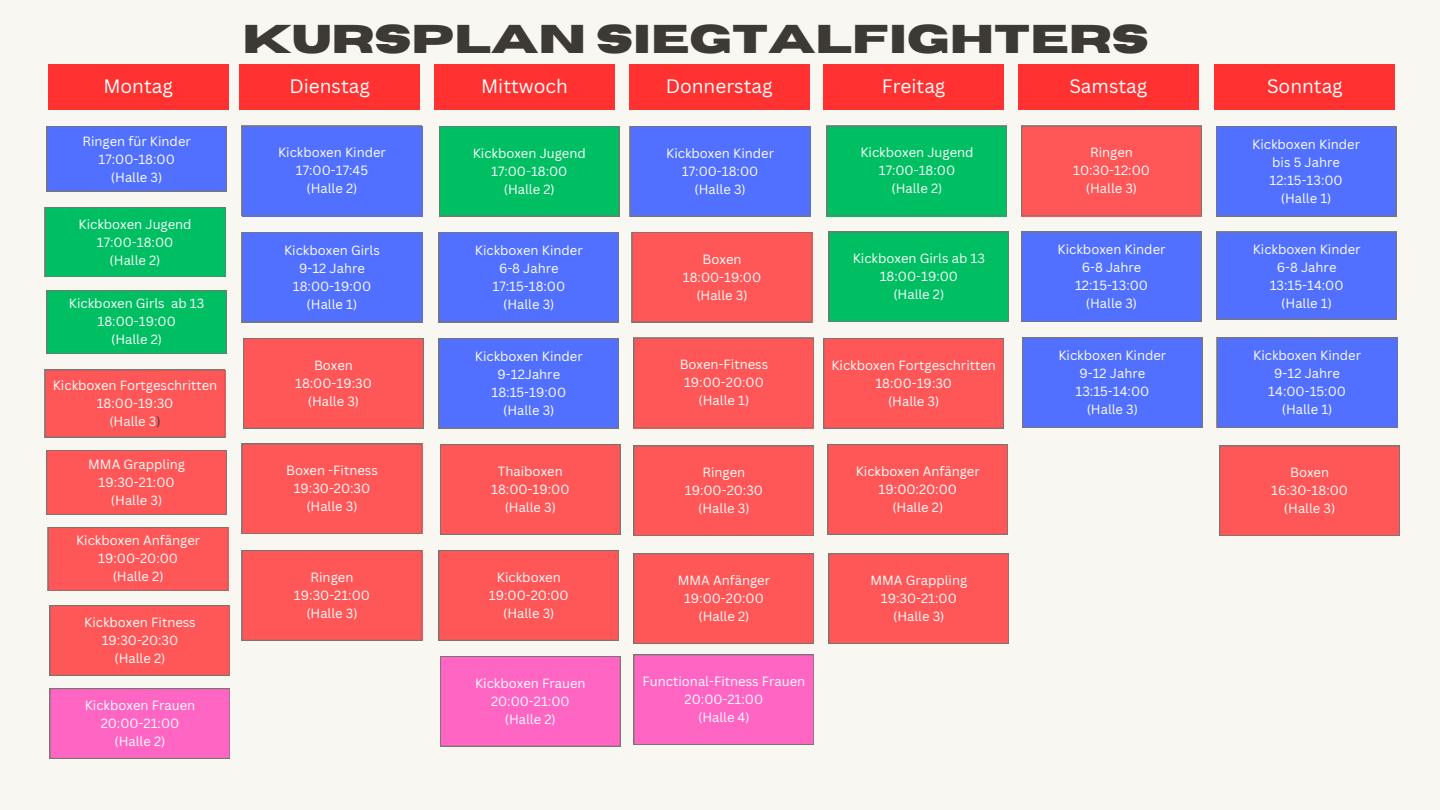
<style>
.page{position:relative;width:1440px;height:810px;background:#f8f7f2}
.page>*{position:absolute;margin:0;border:0;box-sizing:border-box;transform-origin:0 0}
.t1{font:700 40px "Horizon";color:#3d3935}
.t2{font:19px "Canva Sans";color:#fff}
.t3{font:13px/18px "Canva Sans";color:#fff;text-align:center}
.s1{color:#3d3935}
</style>
<div class="page">
<div style="left:48px;top:64px;width:180px;height:46px;background:#ff3131"></div>
<div style="left:240px;top:64px;width:180px;height:46px;background:#ff3131"></div>
<div style="left:434px;top:64px;width:181px;height:46px;background:#ff3131"></div>
<div style="left:629px;top:64px;width:180px;height:46px;background:#ff3131"></div>
<div style="left:824px;top:64px;width:180px;height:46px;background:#ff3131"></div>
<div style="left:1018px;top:64px;width:181px;height:46px;background:#ff3131"></div>
<div style="left:1215px;top:64px;width:180px;height:46px;background:#ff3131"></div>
<div style="left:46px;top:126px;width:180px;height:65px;background:#5170ff"></div>
<div style="left:439px;top:126px;width:180px;height:90px;background:#00bf63"></div>
<div style="left:630px;top:126px;width:180px;height:90px;background:#5170ff"></div>
<div style="left:1216px;top:126px;width:180px;height:90px;background:#5170ff"></div>
<div style="left:1021px;top:126px;width:180px;height:90px;background:#ff5757"></div>
<div style="left:440px;top:444px;width:180px;height:90px;background:#ff5757"></div>
<div style="left:242px;top:232px;width:180px;height:90px;background:#5170ff"></div>
<div style="left:45px;top:370px;width:180px;height:67px;background:#ff5757"></div>
<div style="left:48px;top:527px;width:180px;height:64px;background:#ff5757"></div>
<div style="left:440px;top:656px;width:180px;height:90px;background:#ff66c4"></div>
<div style="left:243px;top:338px;width:180px;height:90px;background:#ff5757"></div>
<div style="left:45px;top:207px;width:180px;height:70px;background:#00bf63"></div>
<div style="left:46px;top:290px;width:180px;height:64px;background:#00bf63"></div>
<svg style="left:50px;top:605px;width:180px;height:71px;background:#f95858"></svg>
<svg style="left:50px;top:688px;width:180px;height:71px;background:#f966c0"></svg>
<div style="left:242px;top:126px;width:180px;height:90px;background:#5170ff"></div>
<div style="left:242px;top:550px;width:180px;height:90px;background:#ff5757"></div>
<div style="left:242px;top:444px;width:180px;height:90px;background:#ff5757"></div>
<div style="left:439px;top:232px;width:180px;height:90px;background:#5170ff"></div>
<div style="left:439px;top:338px;width:180px;height:90px;background:#5170ff"></div>
<div style="left:439px;top:550px;width:180px;height:90px;background:#ff5757"></div>
<div style="left:632px;top:232px;width:180px;height:90px;background:#ff5757"></div>
<div style="left:634px;top:338px;width:180px;height:90px;background:#ff5757"></div>
<div style="left:634px;top:446px;width:180px;height:90px;background:#ff5757"></div>
<div style="left:634px;top:554px;width:180px;height:90px;background:#ff5757"></div>
<div style="left:634px;top:655px;width:180px;height:90px;background:#ff66c4"></div>
<div style="left:46px;top:450px;width:180px;height:65px;background:#ff5757"></div>
<div style="left:827px;top:126px;width:180px;height:90px;background:#00bf63"></div>
<div style="left:829px;top:232px;width:180px;height:90px;background:#00bf63"></div>
<div style="left:824px;top:338px;width:180px;height:90px;background:#ff5757"></div>
<div style="left:828px;top:444px;width:180px;height:90px;background:#ff5757"></div>
<div style="left:829px;top:554px;width:180px;height:90px;background:#ff5757"></div>
<div style="left:1021px;top:232px;width:180px;height:90px;background:#5170ff"></div>
<div style="left:1022px;top:338px;width:180px;height:90px;background:#5170ff"></div>
<div style="left:1216px;top:232px;width:180px;height:88px;background:#5170ff"></div>
<div style="left:1217px;top:338px;width:180px;height:90px;background:#5170ff"></div>
<div style="left:1219px;top:446px;width:180px;height:90px;background:#ff5757"></div>
<h2 class="t1" style="left:243px;top:20px;width:908px">KURSPLAN SIEGTALFIGHTERS</h2>
<h1 class="t2" style="left:103px;top:73px;width:71px">Montag</h1>
<h2 class="t2" style="left:289px;top:73px;width:82px">Dienstag</h2>
<h2 class="t2" style="left:481px;top:73px;width:88px">Mittwoch</h2>
<h2 class="t2" style="left:666px;top:73px;width:108px">Donnerstag</h2>
<h2 class="t2" style="left:882px;top:73px;width:65px">Freitag</h2>
<h2 class="t2" style="left:1069px;top:73px;width:79px">Samstag</h2>
<h2 class="t2" style="left:1267px;top:73px;width:77px">Sonntag</h2>
<p class="t3" style="left:82px;top:132px;width:110px">Ringen für Kinder<br>17:00-18:00 (Halle 3)</p>
<p class="t3" style="left:78px;top:215px;width:115px">Kickboxen Jugend<br>17:00-18:00</p>
<p class="t3" style="left:110px;top:251px;width:52px">(Halle 2)</p>
<p class="t3" style="left:69px;top:294px;width:137px">Kickboxen Girls ab 13<br>18:00-19:00<br>(Halle 2)</p>
<p class="t3" style="left:53px;top:376px;width:166px">Kickboxen Fortgeschritten<br>18:00-19:30<br>(Halle 3<span class="s1">)</span></p>
<p class="t3" style="left:88px;top:455px;width:98px">MMA Grappling<br>19:30-21:00 (Halle 3)</p>
<p class="t3" style="left:76px;top:531px;width:126px">Kickboxen Anfänger<br>19:00-20:00<br>(Halle 2)</p>
<p class="t3" style="left:84px;top:613px;width:113px">Kickboxen Fitness<br>19:30-20:30 (Halle 2)</p>
<p class="t3" style="left:85px;top:696px;width:112px">Kickboxen Frauen<br>20:00-21:00 (Halle 2)</p>
<p class="t3" style="left:278px;top:143px;width:109px">Kickboxen Kinder<br>17:00-17:45 (Halle 2)</p>
<p class="t3" style="left:284px;top:240px;width:97px">Kickboxen Girls<br>9-12 Jahre<br>18:00-19:00 (Halle 1)</p>
<p class="t3" style="left:295px;top:356px;width:78px">Boxen<br>18:00-19:30 (Halle 3)</p>
<p class="t3" style="left:286px;top:461px;width:93px">Boxen -Fitness<br>19:30-20:30 (Halle 3)</p>
<p class="t3" style="left:294px;top:568px;width:77px">Ringen<br>19:30-21:00 (Halle 3)</p>
<p class="t3" style="left:473px;top:144px;width:115px">Kickboxen Jugend<br>17:00-18:00 (Halle 2)</p>
<p class="t3" style="left:666px;top:144px;width:109px">Kickboxen Kinder<br>17:00-18:00 (Halle 3)</p>
<p class="t3" style="left:1252px;top:135px;width:109px">Kickboxen Kinder bis 5 Jahre</p>
<p class="t3" style="left:860px;top:143px;width:115px">Kickboxen Jugend<br>17:00-18:00 (Halle 2)</p>
<p class="t3" style="left:1073px;top:143px;width:78px">Ringen<br>10:30-12:00 (Halle 3)</p>
<p class="t3" style="left:1270px;top:171px;width:75px">12:15-13:00</p>
<p class="t3" style="left:1281px;top:189px;width:52px">(Halle 1)</p>
<p class="t3" style="left:475px;top:240px;width:109px">Kickboxen Kinder<br>6-8 Jahre<br>17:15-18:00 (Halle 3)</p>
<p class="t3" style="left:475px;top:347px;width:109px">Kickboxen Kinder<br>9-12Jahre<br>18:15-19:00 (Halle 3)</p>
<p class="t3" style="left:491px;top:462px;width:80px">Thaiboxen<br>18:00-19:00 (Halle 3)</p>
<p class="t3" style="left:489px;top:568px;width:81px">Kickboxen<br>19:00-20:00 (Halle 3)</p>
<p class="t3" style="left:475px;top:674px;width:112px">Kickboxen Frauen<br>20:00-21:00 (Halle 2)</p>
<p class="t3" style="left:683px;top:249px;width:80px">Boxen<br>18:00-19:00 (Halle 3)</p>
<p class="t3" style="left:680px;top:355px;width:90px">Boxen-Fitness<br>19:00-20:00 (Halle 1)</p>
<p class="t3" style="left:685px;top:463px;width:80px">Ringen<br>19:00-20:30 (Halle 3)</p>
<p class="t3" style="left:678px;top:571px;width:94px">MMA Anfänger<br>19:00-20:00 (Halle 2)</p>
<p class="t3" style="left:643px;top:672px;width:164px">Functional-Fitness Frauen<br>20:00-21:00<br>(Halle 4)</p>
<p class="t3" style="left:853px;top:249px;width:134px">Kickboxen Girls ab 13<br>18:00-19:00<br>(Halle 2)</p>
<p class="t3" style="left:831px;top:356px;width:166px">Kickboxen Fortgeschritten<br>18:00-19:30<br>(Halle 3)</p>
<p class="t3" style="left:856px;top:462px;width:126px">Kickboxen Anfänger<br>19:00:20:00<br>(Halle 2)</p>
<p class="t3" style="left:870px;top:571px;width:98px">MMA Grappling<br>19:30-21:00 (Halle 3)</p>
<p class="t3" style="left:1058px;top:240px;width:109px">Kickboxen Kinder<br>6-8 Jahre<br>12:15-13:00 (Halle 3)</p>
<p class="t3" style="left:1058px;top:346px;width:109px">Kickboxen Kinder<br>9-12 Jahre<br>13:15-14:00 (Halle 3)</p>
<p class="t3" style="left:1253px;top:240px;width:109px">Kickboxen Kinder<br>6-8 Jahre</p>
<p class="t3" style="left:1270px;top:276px;width:75px">13:15-14:00</p>
<p class="t3" style="left:1281px;top:294px;width:52px">(Halle 1)</p>
<p class="t3" style="left:1253px;top:346px;width:109px">Kickboxen Kinder<br>9-12 Jahre</p>
<p class="t3" style="left:1268px;top:382px;width:79px">14:00-15:00</p>
<p class="t3" style="left:1282px;top:400px;width:52px">(Halle 1)</p>
<p class="t3" style="left:1271px;top:463px;width:78px">Boxen<br>16:30-18:00 (Halle 3)</p>
</div>
